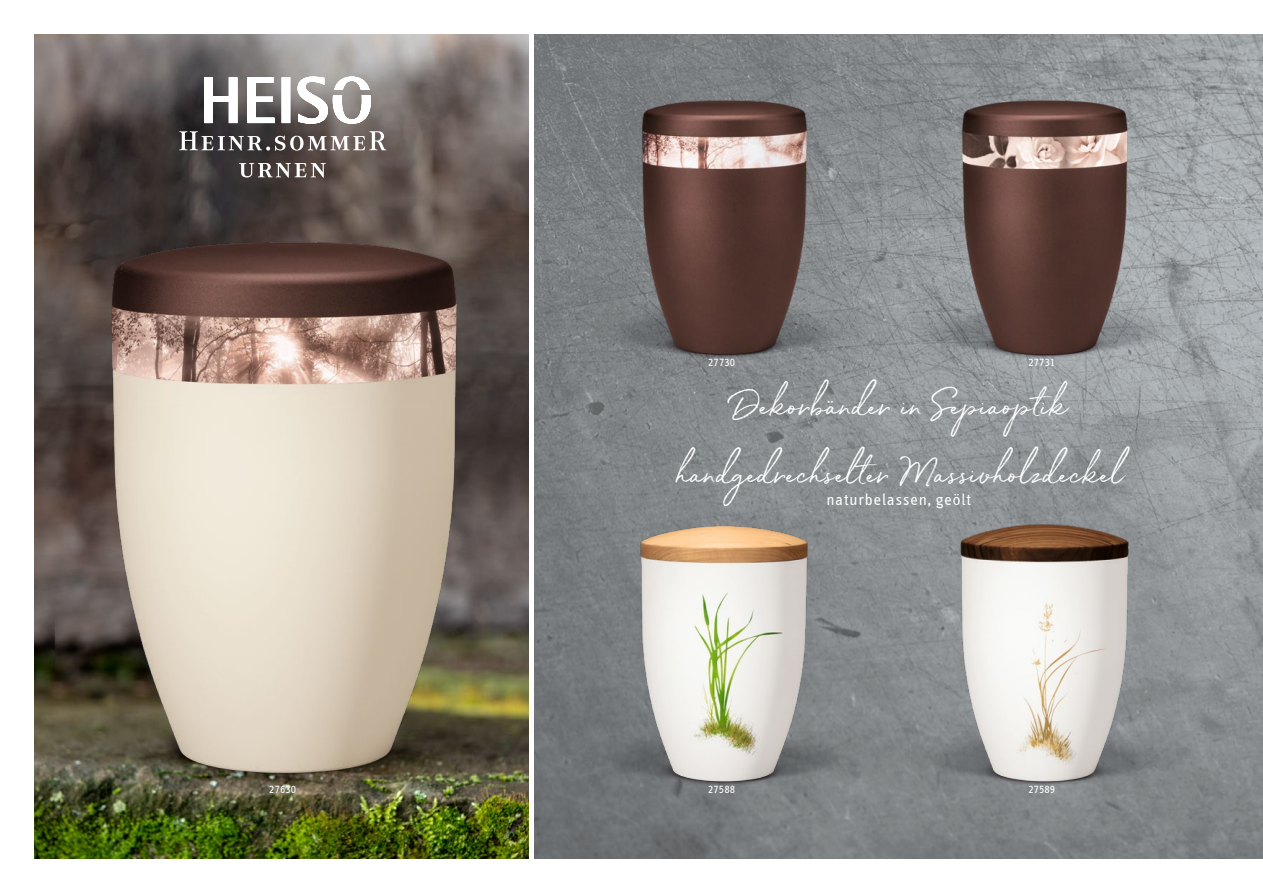
<style>
.page{position:relative;width:1263px;height:893px;background:#fff}
.page>*{position:absolute;margin:0;border:0;box-sizing:border-box;transform-origin:0 0}
.t1{font:42.45px "White Oleander";color:#fff}
.t2{font:16.5px "Info Text";letter-spacing:.06em;color:#fff}
.t3{font:12px "Info Text Normal Caps";color:#fff}
</style>
<div class="page">
<img style="left:534px;top:34px;width:729px;height:825px">
<img style="left:1229px;top:81px;width:34px;height:283px">
<img style="left:534px;top:81px;width:321px;height:286px">
<img style="left:855px;top:81px;width:374px;height:286px">
<img style="left:534px;top:508px;width:321px;height:286px">
<img style="left:855px;top:508px;width:374px;height:286px">
<img style="left:34px;top:34px;width:494px;height:825px">
<img style="left:34px;top:201px;width:495px;height:598px">
<svg style="left:204px;top:77px;width:167px;height:47px"></svg>
<svg style="left:179px;top:131px;width:207px;height:47px;background:#67605e"></svg>
<p class="t3" style="left:708px;top:356px;width:29px">27730</p>
<p class="t3" style="left:1028px;top:356px;width:28px">27731</p>
<p class="t1" style="left:732px;top:375px;width:336px">Dekorbänder in Sepiaoptik</p>
<p class="t1" style="left:675px;top:443px;width:449px">handgedrechselter Massivholzdeckel</p>
<p class="t2" style="left:826px;top:490px;width:146px">naturbelassen, geölt</p>
<p class="t3" style="left:269px;top:783px;width:28px">27630</p>
<p class="t3" style="left:708px;top:783px;width:28px">27588</p>
<p class="t3" style="left:1028px;top:783px;width:28px">27589</p>
</div>
